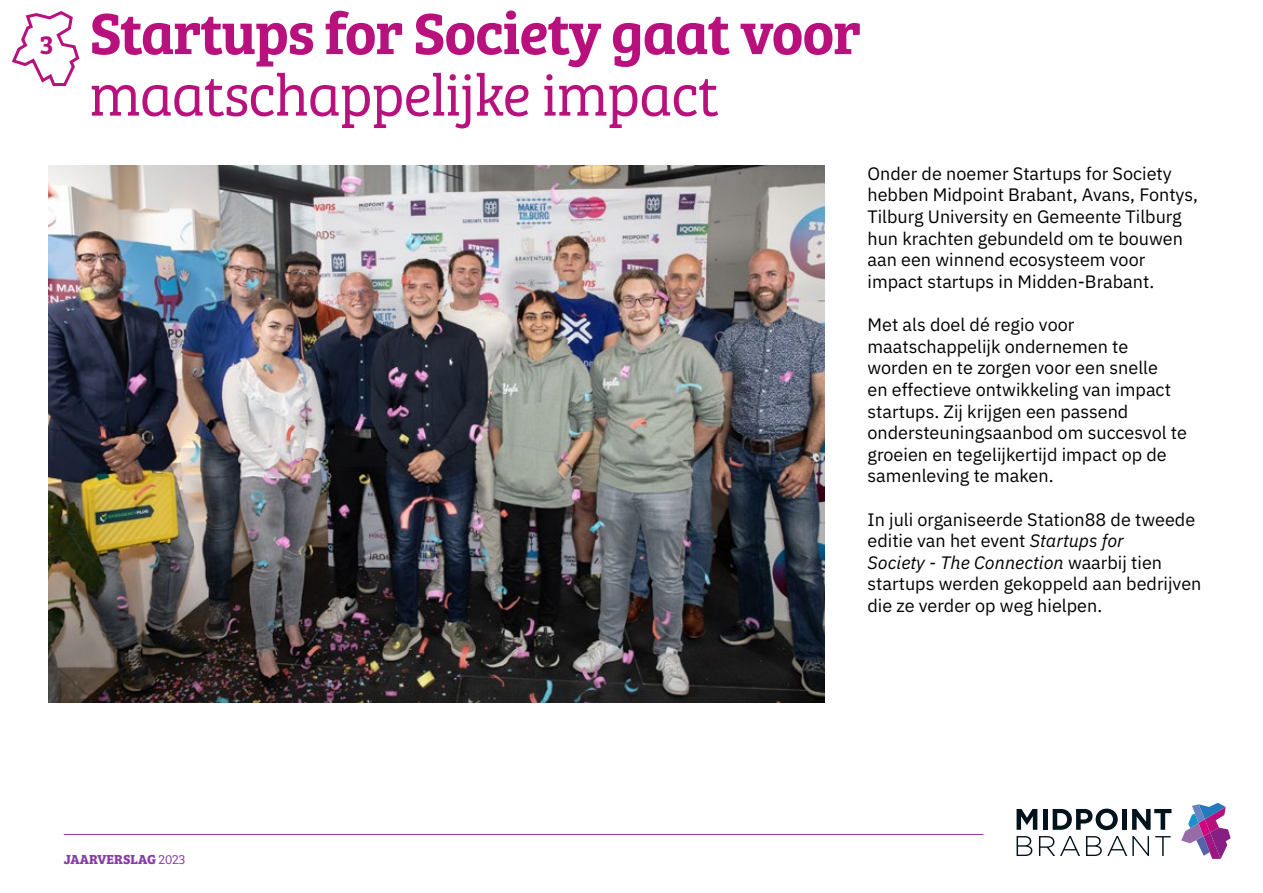
<style>
.page{position:relative;width:1263px;height:893px;background:#fff}
.page>*{position:absolute;margin:0;border:0;box-sizing:border-box;transform-origin:0 0}
.t1{font:60px "Bree Serif Sb";letter-spacing:-.02em;color:#b8107c}
.t2{font:60px "Bree Serif Lt";letter-spacing:-.02em;color:#b8107c}
.t3{font:27px "Bree Serif Sb";color:#b8107c}
.t4{font:18px/21.6px "IBM Plex Sans";color:#000}
.t5{font:700 13.5px "Bree Serif";color:#853da3}
.s1{font-style:italic}
.s2{font-family:"Bree Serif Lt";font-weight:400}
</style>
<div class="page">
<hr style="left:64px;top:834px;width:919px;height:1px;background:#853da3">
<svg style="left:1016px;top:809px;width:21px;height:21px"></svg>
<hr style="left:1043px;top:809px;width:4px;height:21px;background:#00131d">
<svg style="left:1053px;top:809px;width:65px;height:21px"></svg>
<div style="left:1122px;top:809px;width:5px;height:21px;background:#00131d"></div>
<svg style="left:1132px;top:809px;width:39px;height:21px"></svg>
<svg style="left:1016px;top:836px;width:16px;height:20px"></svg>
<svg style="left:1039px;top:836px;width:41px;height:20px"></svg>
<svg style="left:1086px;top:836px;width:63px;height:20px"></svg>
<svg style="left:1181px;top:803px;width:50px;height:56px"></svg>
<svg style="left:1155px;top:836px;width:15px;height:20px"></svg>
<img style="left:49px;top:166px;width:776px;height:536px">
<svg style="left:11px;top:11px;width:69px;height:76px"></svg>
<h2 class="t3" style="left:40px;top:24px;width:15px">3</h2>
<h1 class="t1" style="left:89px;top:-12px;width:773px">Startups for Society gaat voor</h1>
<h1 class="t2" style="left:89px;top:52px;width:631px">maatschappelijke impact</h1>
<p class="t4" style="left:867px;top:161px;width:332px">Onder de noemer Startups for Society hebben Midpoint Brabant, Avans, Fontys, Tilburg University en Gemeente Tilburg hun krachten gebundeld om te bouwen aan een winnend ecosysteem voor impact startups in Midden-Brabant.</p>
<p class="t4" style="left:867px;top:312px;width:321px">Met als doel dé regio voor maatschappelijk ondernemen te worden en te zorgen voor een snelle<br>en effectieve ontwikkeling van impact startups. Zij krijgen een passend ondersteuningsaanbod om succesvol te groeien en tegelijkertijd impact op de samenleving te maken.</p>
<p class="t4" style="left:867px;top:507px;width:335px">In juli organiseerde Station88 de tweede editie van het event <span class="s1">Startups for<br>Society - The Connection</span> waarbij tien startups werden gekoppeld aan bedrijven die ze verder op weg hielpen.</p>
<p class="t5" style="left:64px;top:849px;width:123px">JAARVERSLAG <span class="s2">2023</span></p>
</div>
